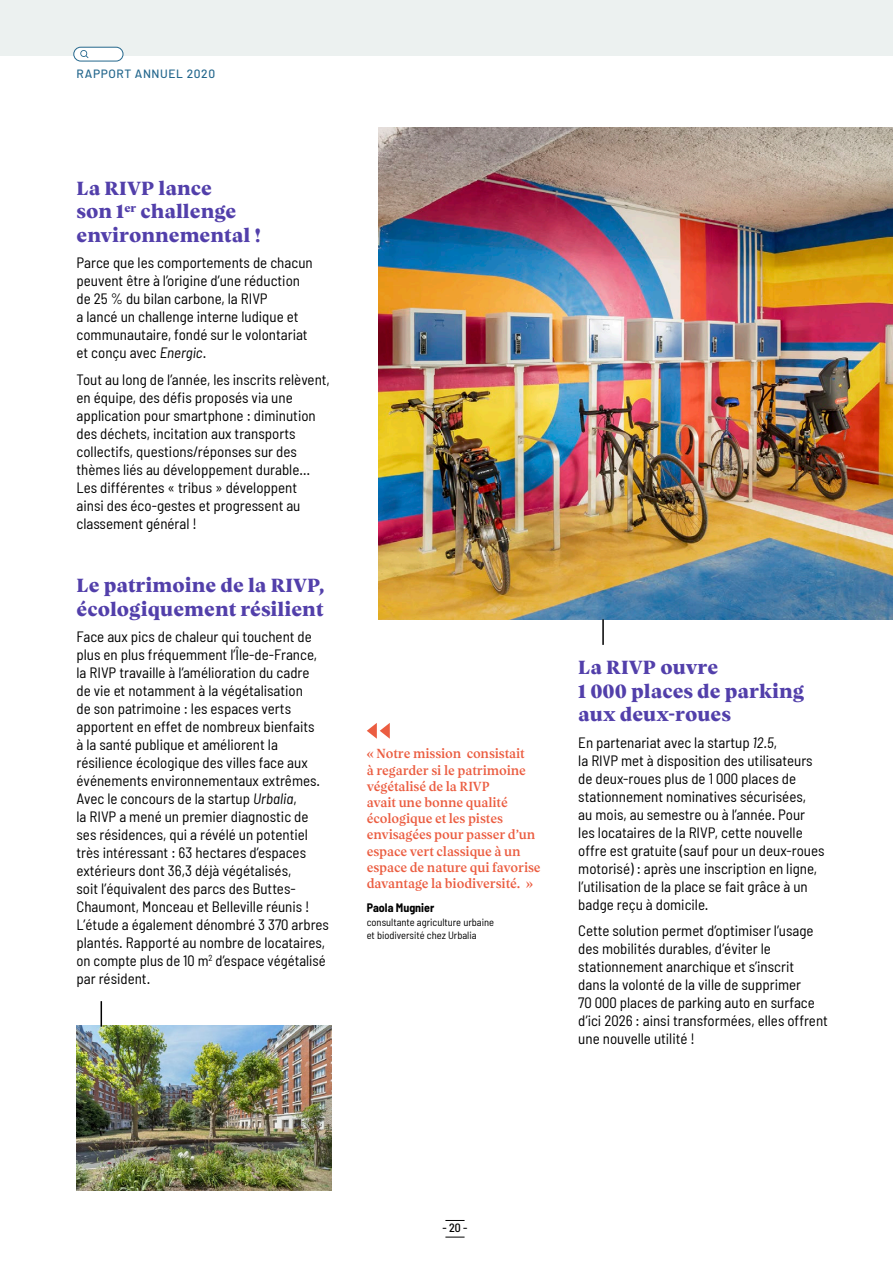
<style>
.page{position:relative;width:893px;height:1263px;background:#fff}
.page>*{position:absolute;margin:0;border:0;box-sizing:border-box;transform-origin:0 0}
.t1{font:800 19.5px/23.4px "TRY Vesterbro";color:#523faa}
.t2{font:semi-condensed 15px/18px "Barlow";color:#000}
.t3{font:500 13.5px/16.2px "TRY Vesterbro";letter-spacing:-.01em;color:#eb5d41;scale:.95 1}
.t4{font:500 12px "Barlow";letter-spacing:.05em;color:#24678d}
.t5{font:700 semi-condensed 12px "Barlow";color:#000}
.t6{font:500 semi-condensed 12px "Barlow";color:#000}
.t7{font:semi-condensed 10.5px/13.5px "Barlow";color:#000}
.s1{font-style:italic}
</style>
<div class="page">
<div style="left:0;top:0;width:893px;height:55px;background:#ecf1f0"></div>
<svg style="left:445px;top:1220px;width:20px;height:1px"></svg>
<svg style="left:445px;top:1237px;width:20px;height:1px"></svg>
<img style="left:378px;top:128px;width:515px;height:491px">
<img style="left:77px;top:1025px;width:255px;height:166px">
<hr style="left:602px;top:619px;width:2px;height:26px;background:#000">
<svg style="left:101px;top:1001px;width:1px;height:26px"></svg>
<svg style="left:367px;top:723px;width:23px;height:16px"></svg>
<div style="left:74px;top:47px;width:49px;height:14px;background:#fff;border-radius:7px"></div>
<div style="left:73px;top:47px;width:50px;height:14px;border:1px solid #24678d;border-radius:7px"></div>
<svg style="left:80px;top:50px;width:8px;height:8px"></svg>
<p class="t4" style="left:77px;top:66px;width:140px">RAPPORT ANNUEL 2020</p>
<p class="t1" style="left:77px;top:176px;width:186px">La RIVP lance<br>son 1<sup>er</sup> challenge environnemental !</p>
<p class="t2" style="left:77px;top:253px;width:238px">Parce que les comportements de chacun peuvent être à l’origine d’une réduction de 25 % du bilan carbone, la RIVP<br>a lancé un challenge interne ludique et communautaire, fondé sur le volontariat et conçu avec <span class="s1">Energic</span>.</p>
<p class="t2" style="left:77px;top:370px;width:255px">Tout au long de l’année, les inscrits relèvent, en équipe, des défis proposés via une application pour smartphone : diminution des déchets, incitation aux transports collectifs, questions/réponses sur des thèmes liés au développement durable… Les différentes « tribus » développent<br>ainsi des éco-gestes et progressent au classement général !</p>
<p class="t1" style="left:77px;top:574px;width:250px">Le patrimoine de la RIVP, écologiquement résilient</p>
<p class="t2" style="left:77px;top:628px;width:254px">Face aux pics de chaleur qui touchent de plus en plus fréquemment l’Île-de-France, la RIVP travaille à l’amélioration du cadre<br>de vie et notamment à la végétalisation<br>de son patrimoine : les espaces verts apportent en effet de nombreux bienfaits<br>à la santé publique et améliorent la résilience écologique des villes face aux événements environnementaux extrêmes.<br>Avec le concours de la startup <span class="s1">Urbalia</span>,<br>la RIVP a mené un premier diagnostic de ses résidences, qui a révélé un potentiel très intéressant : 63 hectares d’espaces extérieurs dont 36,3 déjà végétalisés,<br>soit l’équivalent des parcs des Buttes-Chaumont, Monceau et Belleville réunis !<br>L’étude a également dénombré 3 370 arbres plantés. Rapporté au nombre de locataires, on compte plus de 10 m<sup>2</sup> d’espace végétalisé par résident.</p>
<p class="t3" style="left:367px;top:746px;width:185px">« Notre mission consistait<br>à regarder si le patrimoine végétalisé de la RIVP<br>avait une bonne qualité écologique et les pistes envisagées pour passer d’un espace vert classique à un espace de nature qui favorise davantage la biodiversité. »</p>
<p class="t5" style="left:367px;top:901px;width:69px">Paola Mugnier</p>
<p class="t7" style="left:367px;top:915px;width:129px">consultante agriculture urbaine et biodiversité chez Urbalia</p>
<p class="t1" style="left:578px;top:656px;width:228px">La RIVP ouvre<br>1 000 places de parking aux deux-roues</p>
<p class="t2" style="left:578px;top:733px;width:248px">En partenariat avec la startup <span class="s1">12.5</span>,<br>la RIVP met à disposition des utilisateurs de deux-roues plus de 1 000 places de stationnement nominatives sécurisées,<br>au mois, au semestre ou à l’année. Pour les locataires de la RIVP, cette nouvelle offre est gratuite (sauf pour un deux-roues motorisé) : après une inscription en ligne, l’utilisation de la place se fait grâce à un badge reçu à domicile.</p>
<p class="t2" style="left:578px;top:921px;width:251px">Cette solution permet d’optimiser l’usage des mobilités durables, d’éviter le stationnement anarchique et s’inscrit<br>dans la volonté de la ville de supprimer<br>70 000 places de parking auto en surface d’ici 2026 : ainsi transformées, elles offrent une nouvelle utilité !</p>
<p class="t6" style="left:442px;top:1221px;width:27px">- 20 -</p>
</div>
